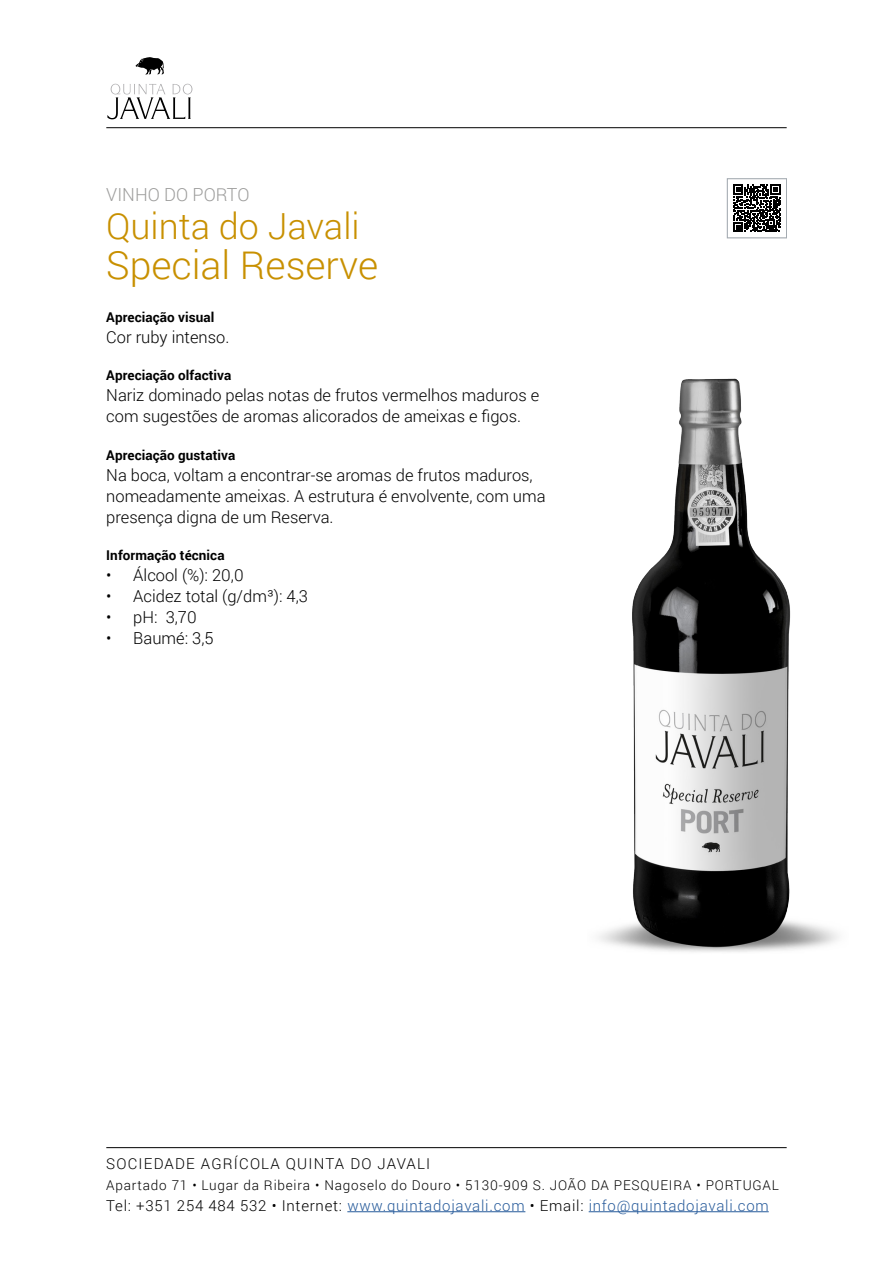
<style>
.page{position:relative;width:893px;height:1263px;background:#fff}
.page>*{position:absolute;margin:0;border:0;box-sizing:border-box;transform-origin:0 0}
.Nome_TOC{font:300 39px "Roboto";color:#c89000}
.Marca{font:300 36px "Roboto";color:#c89000}
.Categoria{font:300 18px "Roboto";color:#9d9d9c}
.texto{font:300 16.5px/21px "Roboto";color:#000}
.t1{font:300 15px "Roboto";letter-spacing:.05em;color:#275b9b}
.t2{font:300 15px "Roboto";letter-spacing:.08em;color:#000}
.t3{font:300 13.5px "Roboto";letter-spacing:.06em;color:#000}
.t2-2{font:700 13.5px "Roboto";letter-spacing:.005em;color:#000}
.s1{color:#000}
</style>
<div class="page">
<svg style="left:733px;top:184px;width:48px;height:48px"></svg>
<div style="left:727px;top:178px;width:60px;height:60px;border:1px solid #a4abb1"></div>
<img style="left:599px;top:378px;width:240px;height:574px">
<svg style="left:107px;top:84px;width:85px;height:35px"></svg>
<svg style="left:135px;top:57px;width:29px;height:18px"></svg>
<hr style="left:106px;top:127px;width:681px;height:1px;background:#000">
<hr style="left:347px;top:1211px;width:178px;height:1px;background:#275b9b">
<hr style="left:589px;top:1211px;width:180px;height:1px;background:#275b9b">
<hr style="left:106px;top:1147px;width:681px;height:1px;background:#000">
<p class="Categoria" style="left:106px;top:182px;width:145px">VINHO DO PORTO</p>
<p class="Marca" style="left:106px;top:201px;width:255px">Quinta do Javali</p>
<p class="Nome_TOC" style="left:106px;top:238px;width:273px">Special Reserve</p>
<p class="t2-2" style="left:106px;top:308px;width:110px">Apreciação visual</p>
<p class="texto" style="left:106px;top:326px;width:124px">Cor ruby intenso.</p>
<p class="t2-2" style="left:106px;top:366px;width:127px">Apreciação olfactiva</p>
<p class="texto" style="left:106px;top:384px;width:435px">Nariz dominado pelas notas de frutos vermelhos maduros e com sugestões de aromas alicorados de ameixas e figos.</p>
<p class="t2-2" style="left:106px;top:445px;width:130px">Apreciação gustativa</p>
<p class="texto" style="left:106px;top:464px;width:441px">Na boca, voltam a encontrar-se aromas de frutos maduros, nomeadamente ameixas. A estrutura é envolvente, com uma presença digna de um Reserva.</p>
<p class="t2-2" style="left:106px;top:545px;width:120px">Informação técnica</p>
<p class="texto" style="left:106px;top:564px;width:139px">• Álcool (%): 20,0</p>
<p class="texto" style="left:106px;top:585px;width:203px">• Acidez total (g/dm³): 4,3</p>
<p class="texto" style="left:106px;top:606px;width:92px">• pH: 3,70</p>
<p class="texto" style="left:106px;top:627px;width:109px">• Baumé: 3,5</p>
<p class="t2" style="left:106px;top:1153px;width:326px">SOCIEDADE AGRÍCOLA QUINTA DO JAVALI</p>
<p class="t3" style="left:106px;top:1175px;width:674px">Apartado 71 • Lugar da Ribeira • Nagoselo do Douro • 5130-909 S. JOÃO DA PESQUEIRA • PORTUGAL</p>
<p class="t1" style="left:106px;top:1195px;width:664px"><span class="s1">Tel: +351 254 484 532 • Internet:</span> www.quintadojavali.com <span class="s1">• Email:</span> info@quintadojavali.com</p>
</div>
